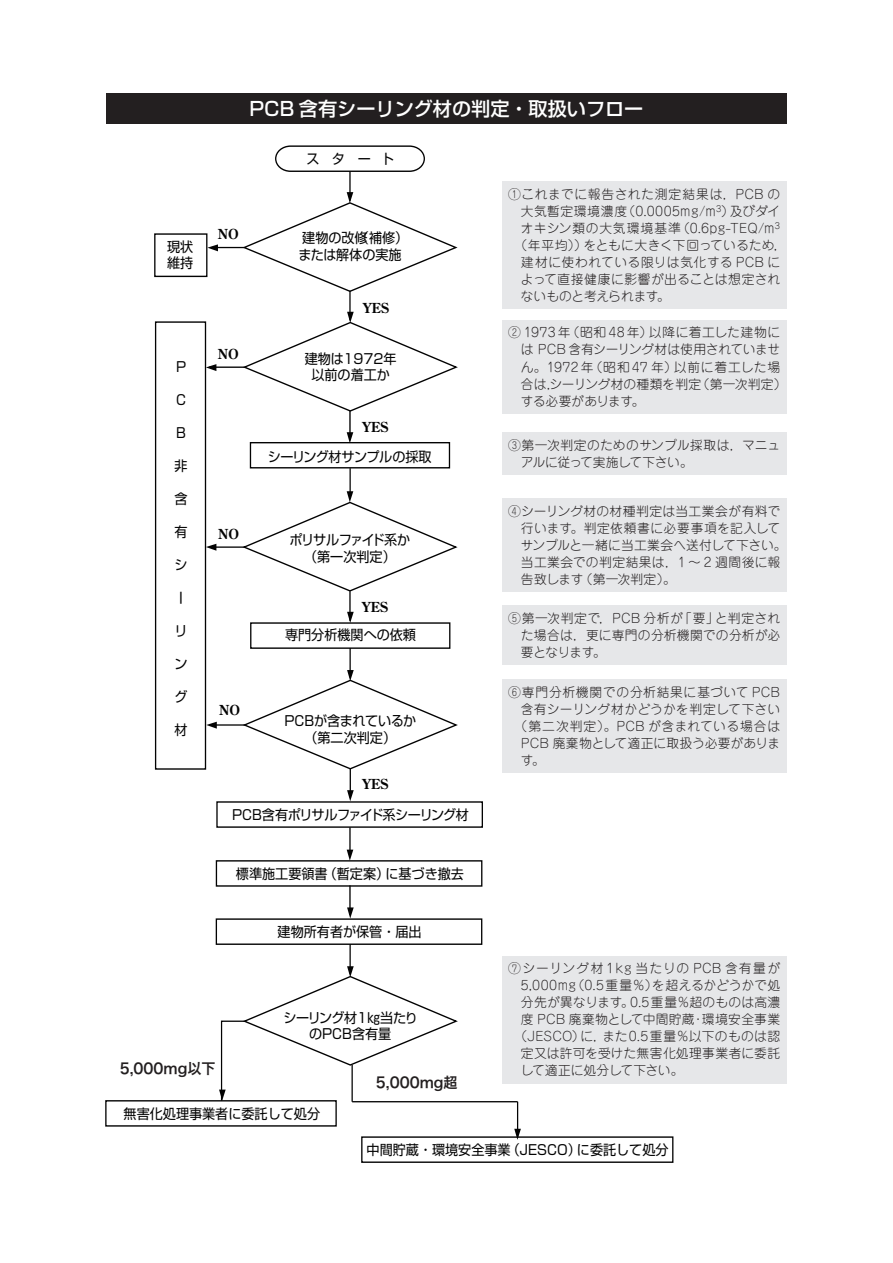
<style>
.page{position:relative;width:893px;height:1263px;background:#fff}
.page>*{position:absolute;margin:0;border:0;box-sizing:border-box;transform-origin:0 0}
.t1{font:500 19.2px "Shin Go Pro";color:#fff}
.t2{font:14.7px "Hira Kaku Pro W6";color:#231f20;scale:.95 1}
.t3{font:13.8px/16.5px "Shin Go Pro";color:#030303;text-align:center;scale:.95 1}
.t4{font:13.8px/16.5px "Shin Go Pro";letter-spacing:-.035em;color:#030303;text-align:center;scale:.95 1}
.t5{font:13.8px "Shin Go Pro";letter-spacing:-.045em;color:#030303;scale:.95 1}
.t6{font:700 13.8px "Century Old Style";color:#030303;scale:.95 1}
.t7{font:300 12.75px/17px "Jun 101 Pro";letter-spacing:.02em;color:#231f20}
.t8{font:300 12.75px "Jun 101 Pro";letter-spacing:.045em;color:#231f20}
.t9{font:300 12.75px "Jun 101 Pro";letter-spacing:-.01em;color:#231f20}
.t10{font:300 12.75px "Jun 101 Pro";letter-spacing:.05em;color:#231f20}
.t11{font:300 12.75px "Jun 101 Pro";letter-spacing:.055em;color:#231f20}
.t12{font:300 12.75px "Jun 101 Pro";letter-spacing:.06em;color:#231f20}
.t13{font:300 12.75px "Jun 101 Pro";color:#231f20}
.t14{font:300 12.75px "Jun 101 Pro";letter-spacing:.065em;color:#231f20}
</style>
<div class="page">
<div style="left:106px;top:94px;width:681px;height:30px;background:#231f20"></div>
<svg style="left:275px;top:145px;width:150px;height:27px"></svg>
<div style="left:250px;top:442px;width:200px;height:26px;border:1px solid #030303"></div>
<div style="left:250px;top:622px;width:200px;height:27px;border:1px solid #030303"></div>
<div style="left:216px;top:801px;width:267px;height:27px;border:1px solid #030303"></div>
<div style="left:216px;top:860px;width:266px;height:27px;border:1px solid #030303"></div>
<div style="left:216px;top:918px;width:266px;height:27px;border:1px solid #030303"></div>
<div style="left:154px;top:233px;width:53px;height:44px;border:1px solid #030303"></div>
<div style="left:155px;top:321px;width:51px;height:449px;border:1px solid #030303"></div>
<hr style="left:349px;top:171px;width:2px;height:30px;background:#030303">
<hr style="left:349px;top:291px;width:2px;height:29px;background:#030303">
<hr style="left:349px;top:411px;width:2px;height:29px;background:#030303">
<hr style="left:349px;top:468px;width:2px;height:30px;background:#030303">
<hr style="left:349px;top:591px;width:2px;height:30px;background:#030303">
<hr style="left:349px;top:648px;width:2px;height:30px;background:#030303">
<hr style="left:350px;top:768px;width:1px;height:30px;background:#030303">
<hr style="left:349px;top:827px;width:2px;height:30px;background:#030303">
<hr style="left:349px;top:885px;width:2px;height:30px;background:#030303">
<hr style="left:211px;top:724px;width:33px;height:2px;background:#030303">
<hr style="left:211px;top:546px;width:33px;height:2px;background:#030303">
<hr style="left:209px;top:366px;width:35px;height:2px;background:#030303">
<hr style="left:212px;top:247px;width:32px;height:1px;background:#030303">
<svg style="left:207px;top:244px;width:11px;height:7px"></svg>
<svg style="left:206px;top:364px;width:10px;height:7px"></svg>
<svg style="left:206px;top:544px;width:10px;height:7px"></svg>
<svg style="left:206px;top:722px;width:11px;height:7px"></svg>
<svg style="left:241px;top:312px;width:217px;height:100px"></svg>
<svg style="left:347px;top:432px;width:6px;height:11px"></svg>
<svg style="left:347px;top:612px;width:7px;height:11px"></svg>
<svg style="left:347px;top:790px;width:7px;height:11px"></svg>
<svg style="left:347px;top:850px;width:6px;height:11px"></svg>
<svg style="left:347px;top:907px;width:7px;height:11px"></svg>
<svg style="left:241px;top:670px;width:217px;height:100px"></svg>
<svg style="left:241px;top:491px;width:217px;height:101px"></svg>
<svg style="left:241px;top:192px;width:217px;height:101px"></svg>
<hr style="left:349px;top:944px;width:2px;height:30px;background:#030303">
<svg style="left:219px;top:966px;width:239px;height:134px"></svg>
<div style="left:105px;top:1100px;width:232px;height:26px;border:1px solid #030303"></div>
<div style="left:361px;top:1136px;width:312px;height:27px;border:1px solid #030303"></div>
<hr style="left:351px;top:1065px;width:2px;height:37px;background:#030303">
<hr style="left:352px;top:1101px;width:166px;height:1px;background:#030303">
<hr style="left:517px;top:1102px;width:1px;height:35px;background:#030303">
<svg style="left:514px;top:1129px;width:7px;height:11px"></svg>
<div style="left:502px;top:181px;width:285px;height:128px;background:#e6e7e9"></div>
<div style="left:502px;top:320px;width:285px;height:93px;background:#e6e7e9"></div>
<div style="left:502px;top:679px;width:285px;height:94px;background:#e6e7e9"></div>
<div style="left:502px;top:433px;width:285px;height:42px;background:#e6e7e9"></div>
<div style="left:502px;top:499px;width:285px;height:93px;background:#e6e7e9"></div>
<div style="left:502px;top:605px;width:285px;height:59px;background:#e6e7e9"></div>
<div style="left:502px;top:956px;width:285px;height:127px;background:#e6e7e9"></div>
<p class="t3" style="left:167px;top:236px;width:29px;text-align:left">現状維持</p>
<p class="t3" style="left:176px;top:356px;width:12px">P</p>
<p class="t3" style="left:176px;top:389px;width:12px">C</p>
<p class="t3" style="left:176px;top:422px;width:12px">B</p>
<p class="t3" style="left:175px;top:456px;width:15px">非</p>
<p class="t3" style="left:175px;top:489px;width:15px">含</p>
<p class="t3" style="left:175px;top:522px;width:15px">有</p>
<p class="t3" style="left:175px;top:555px;width:14px">シ</p>
<p class="t3" style="left:175px;top:588px;width:9px">ー</p>
<p class="t3" style="left:175px;top:621px;width:13px">リ</p>
<p class="t3" style="left:175px;top:654px;width:15px">ン</p>
<p class="t3" style="left:175px;top:687px;width:15px">グ</p>
<p class="t3" style="left:175px;top:720px;width:15px">材</p>
<h1 class="t1" style="left:250px;top:93px;width:395px">PCB 含有シーリング材の判定・取扱いフロー</h1>
<p class="t3" style="left:306px;top:149px;width:94px">ス　タ　ー　ト</p>
<p class="t6" style="left:218px;top:225px;width:24px">NO</p>
<p class="t6" style="left:218px;top:345px;width:24px">NO</p>
<p class="t3" style="left:298px;top:228px;width:117px;text-align:left">建物の改修（補修）または解体の実施</p>
<p class="t6" style="left:363px;top:299px;width:29px">YES</p>
<p class="t3" style="left:305px;top:349px;width:98px">建物は1972年以前の着工か</p>
<p class="t10" style="left:508px;top:184px;width:274px">①これまでに報告された測定結果は，PCB の</p>
<p class="t7" style="left:521px;top:201px;width:261px">大気暫定環境濃度 （0.0005mg/m<sup>3</sup>）及びダイ</p>
<p class="t8" style="left:521px;top:218px;width:261px">オキシン類の大気環境基準（0.6pg-TEQ/m<sup>3</sup></p>
<p class="t7" style="left:514px;top:235px;width:274px">（年平均））をともに大きく下回っているため，</p>
<p class="t7" style="left:521px;top:252px;width:261px">建材に使われている限りは気化する PCB に</p>
<p class="t7" style="left:521px;top:269px;width:261px">よって直接健康に影響が出ることは想定され</p>
<p class="t9" style="left:521px;top:286px;width:151px">ないものと考えられます。</p>
<p class="t7" style="left:521px;top:323px;width:267px;text-indent:-13px">② 1973年（昭和48年）以降に着工した建物には PCB 含有シーリング材は使用されていません。1972年（昭和47 年）以前に着工した場合は，シーリング材の種類を判定（第一次判定）する必要があります。</p>
<p class="t6" style="left:362px;top:418px;width:29px">YES</p>
<p class="t6" style="left:218px;top:525px;width:24px">NO</p>
<p class="t4" style="left:268px;top:447px;width:174px">シーリング材サンプルの採取</p>
<p class="t4" style="left:290px;top:530px;width:129px">ポリサルファイド系か（第一次判定）</p>
<p class="t6" style="left:362px;top:598px;width:29px">YES</p>
<p class="t3" style="left:285px;top:625px;width:139px">専門分析機関への依頼</p>
<p class="t7" style="left:521px;top:435px;width:261px;text-indent:-13px">③第一次判定のためのサンプル採取は，マニュアルに従って実施して下さい。</p>
<p class="t7" style="left:521px;top:501px;width:267px;text-indent:-13px">④シーリング材の材種判定は当工業会が有料で行います。判定依頼書に必要事項を記入してサンプルと一緒に当工業会へ送付して下さい。当工業会での判定結果は，1 ～ 2 週間後に報告致します（第一次判定）。</p>
<p class="t7" style="left:521px;top:608px;width:261px;text-align:justify;text-indent:-13px">⑤第一次判定で，PCB 分析が「要」と判定された場合は，更に専門の分析機関での分析が必要となります。</p>
<p class="t6" style="left:219px;top:701px;width:24px">NO</p>
<p class="t3" style="left:284px;top:711px;width:140px">PCBが含まれているか（第二次判定）</p>
<p class="t11" style="left:508px;top:682px;width:274px">⑥専門分析機関での分析結果に基づいて PCB</p>
<p class="t7" style="left:521px;top:699px;width:261px">含有シーリング材かどうかを判定して下さい</p>
<p class="t12" style="left:514px;top:716px;width:267px">（第二次判定）。PCB が含まれている場合は</p>
<p class="t13" style="left:521px;top:733px;width:261px">PCB 廃棄物として適正に取扱う必要がありま</p>
<p class="t7" style="left:521px;top:750px;width:26px">す。</p>
<p class="t6" style="left:362px;top:775px;width:29px">YES</p>
<p class="t5" style="left:232px;top:804px;width:251px">PCB含有ポリサルファイド系シーリング材</p>
<p class="t3" style="left:236px;top:863px;width:242px">標準施工要領書（暫定案）に基づき撤去</p>
<p class="t3" style="left:278px;top:922px;width:153px">建物所有者が保管・届出</p>
<p class="t2" style="left:120px;top:1055px;width:102px">5,000mg以下</p>
<p class="t3" style="left:283px;top:1007px;width:143px">シーリング材1㎏当たりのPCB含有量</p>
<p class="t2" style="left:376px;top:1069px;width:88px">5,000mg超</p>
<p class="t3" style="left:124px;top:1103px;width:208px">無害化処理事業者に委託して処分</p>
<p class="t14" style="left:508px;top:958px;width:274px">⑦シーリング材１kg 当たりの PCB 含有量が</p>
<p class="t7" style="left:521px;top:975px;width:261px">5,000mg（0.5重量％）を超えるかどうかで処</p>
<p class="t7" style="left:521px;top:992px;width:261px">分先が異なります。0.5重量％超のものは高濃</p>
<p class="t7" style="left:521px;top:1009px;width:261px">度 PCB 廃棄物として中間貯蔵・環境安全事業</p>
<p class="t7" style="left:514px;top:1026px;width:267px">（JESCO）に，また0.5重量％以下のものは認</p>
<p class="t7" style="left:521px;top:1043px;width:261px">定又は許可を受けた無害化処理事業者に委託</p>
<p class="t9" style="left:521px;top:1060px;width:164px">して適正に処分して下さい。</p>
<p class="t3" style="left:367px;top:1140px;width:319px">中間貯蔵・環境安全事業（JESCO）に委託して処分</p>
</div>
